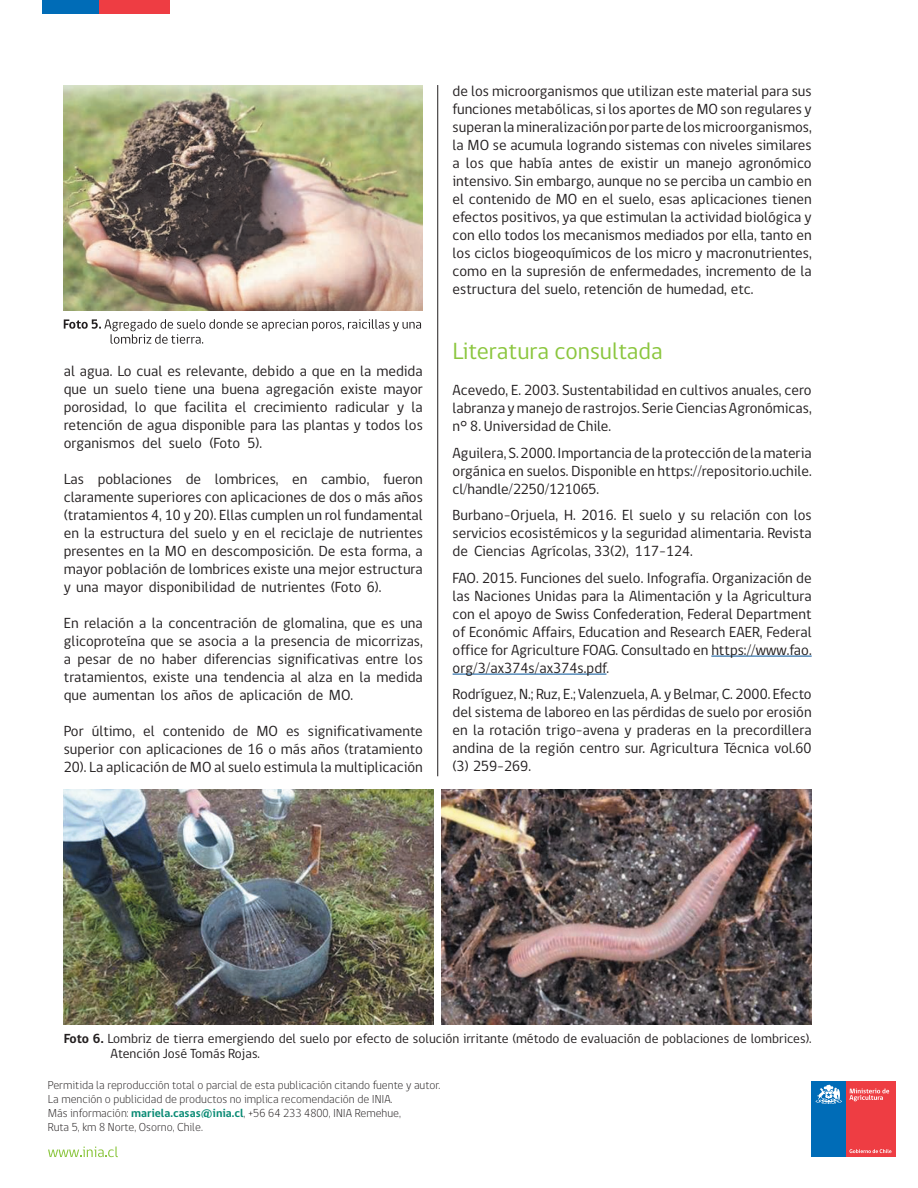
<style>
.page{position:relative;width:918px;height:1188px;background:#fff}
.page>*{position:absolute;margin:0;border:0;box-sizing:border-box;transform-origin:0 0}
.t1{font:24px "gob CL";color:#8bc63e}
.t2{font:15px/18px "gob CL";color:#231f20;text-align:justify}
.t3{font:13.5px/15px "gob CL";color:#231f20}
.t4{font:300 11.85px/14.2px "gob CL";color:#231f20}
.s1{font-weight:700}
.s2{font-weight:700;color:#098a74}
</style>
<div class="page">
<div style="left:43px;top:0;width:56px;height:14px;background:#006cb7"></div>
<div style="left:99px;top:0;width:71px;height:14px;background:#ee3d43"></div>
<div style="left:812px;top:1081px;width:34px;height:76px;background:#006cb7"></div>
<div style="left:846px;top:1081px;width:49px;height:76px;background:#ee3d43"></div>
<svg style="left:849px;top:1149px;width:42px;height:4px"></svg>
<svg style="left:815px;top:1085px;width:27px;height:19px"></svg>
<svg style="left:849px;top:1089px;width:40px;height:12px"></svg>
<hr style="left:711px;top:656px;width:101px;height:1px;background:#04549a">
<hr style="left:453px;top:674px;width:153px;height:1px;background:#04549a">
<svg style="left:48px;top:1147px;width:70px;height:10px"></svg>
<img style="left:64px;top:85px;width:358px;height:225px">
<svg style="left:64px;top:319px;width:357px;height:25px"></svg>
<img style="left:64px;top:789px;width:370px;height:236px">
<hr style="left:437px;top:85px;width:1px;height:691px;background:#231f20">
<img style="left:442px;top:789px;width:370px;height:236px">
<p class="t2" style="left:64px;top:363px;width:361px">al agua. Lo cual es relevante, debido a que en la medida que un suelo tiene una buena agregación existe mayor porosidad, lo que facilita el crecimiento radicular y la retención de agua disponible para las plantas y todos los organismos del suelo (Foto 5).</p>
<p class="t2" style="left:64px;top:471px;width:361px">Las poblaciones de lombrices, en cambio, fueron claramente superiores con aplicaciones de dos o más años (tratamientos 4, 10 y 20). Ellas cumplen un rol fundamental en la estructura del suelo y en el reciclaje de nutrientes presentes en la MO en descomposición. De esta forma, a mayor población de lombrices existe una mejor estructura y una mayor disponibilidad de nutrientes (Foto 6).</p>
<p class="t2" style="left:64px;top:615px;width:361px">En relación a la concentración de glomalina, que es una glicoproteína que se asocia a la presencia de micorrizas, a pesar de no haber diferencias significativas entre los tratamientos, existe una tendencia al alza en la medida que aumentan los años de aplicación de MO.</p>
<p class="t2" style="left:64px;top:723px;width:361px">Por último, el contenido de MO es significativamente superior con aplicaciones de 16 o más años (tratamiento 20). La aplicación de MO al suelo estimula la multiplicación</p>
<p class="t2" style="left:453px;top:83px;width:361px">de los microorganismos que utilizan este material para sus funciones metabólicas, si los aportes de MO son regulares y superan la mineralización por parte de los microorganismos, la MO se acumula logrando sistemas con niveles similares a los que había antes de existir un manejo agronómico intensivo. Sin embargo, aunque no se perciba un cambio en el contenido de MO en el suelo, esas aplicaciones tienen efectos positivos, ya que estimulan la actividad biológica y con ello todos los mecanismos mediados por ella, tanto en los ciclos biogeoquímicos de los micro y macronutrientes, como en la supresión de enfermedades, incremento de la estructura del suelo, retención de humedad, etc.</p>
<h1 class="t1" style="left:453px;top:335px;width:212px">Literatura consultada</h1>
<p class="t2" style="left:453px;top:381px;width:361px">Acevedo, E. 2003. Sustentabilidad en cultivos anuales, cero labranza y manejo de rastrojos. Serie Ciencias Agronómicas, n° 8. Universidad de Chile.</p>
<p class="t2" style="left:453px;top:444px;width:361px">Aguilera, S. 2000. Importancia de la protección de la materia orgánica en suelos. Disponible en https://repositorio.uchile. cl/handle/2250/121065.</p>
<p class="t2" style="left:453px;top:506px;width:361px">Burbano-Orjuela, H. 2016. El suelo y su relación con los servicios ecosistémicos y la seguridad alimentaria. Revista de Ciencias Agrícolas, 33(2), 117-124.</p>
<p class="t2" style="left:453px;top:569px;width:361px">FAO. 2015. Funciones del suelo. Infografía. Organización de las Naciones Unidas para la Alimentación y la Agricultura con el apoyo de Swiss Confederation, Federal Department of Económic Affairs, Education and Research EAER, Federal office for Agriculture FOAG. Consultado en https://www.fao. org/3/ax374s/ax374s.pdf.</p>
<p class="t2" style="left:453px;top:685px;width:361px">Rodríguez, N.; Ruz, E.; Valenzuela, A. y Belmar, C. 2000. Efecto del sistema de laboreo en las pérdidas de suelo por erosión en la rotación trigo-avena y praderas en la precordillera andina de la región centro sur. Agricultura Técnica vol.60 (3) 259-269.</p>
<p class="t3" style="left:111px;top:1031px;width:703px;text-indent:-47px"><span class="s1">Foto 6.</span> Lombriz de tierra emergiendo del suelo por efecto de solución irritante (método de evaluación de poblaciones de lombrices).<br>Atención José Tomás Rojas.</p>
<p class="t4" style="left:48px;top:1078px;width:394px">Permitida la reproducción total o parcial de esta publicación citando fuente y autor.<br>La mención o publicidad de productos no implica recomendación de INIA.<br>Más información: <span class="s2">mariela.casas@inia.cl</span>, +56 64 233 4800, INIA Remehue,<br>Ruta 5, km 8 Norte, Osorno, Chile.</p>
</div>
